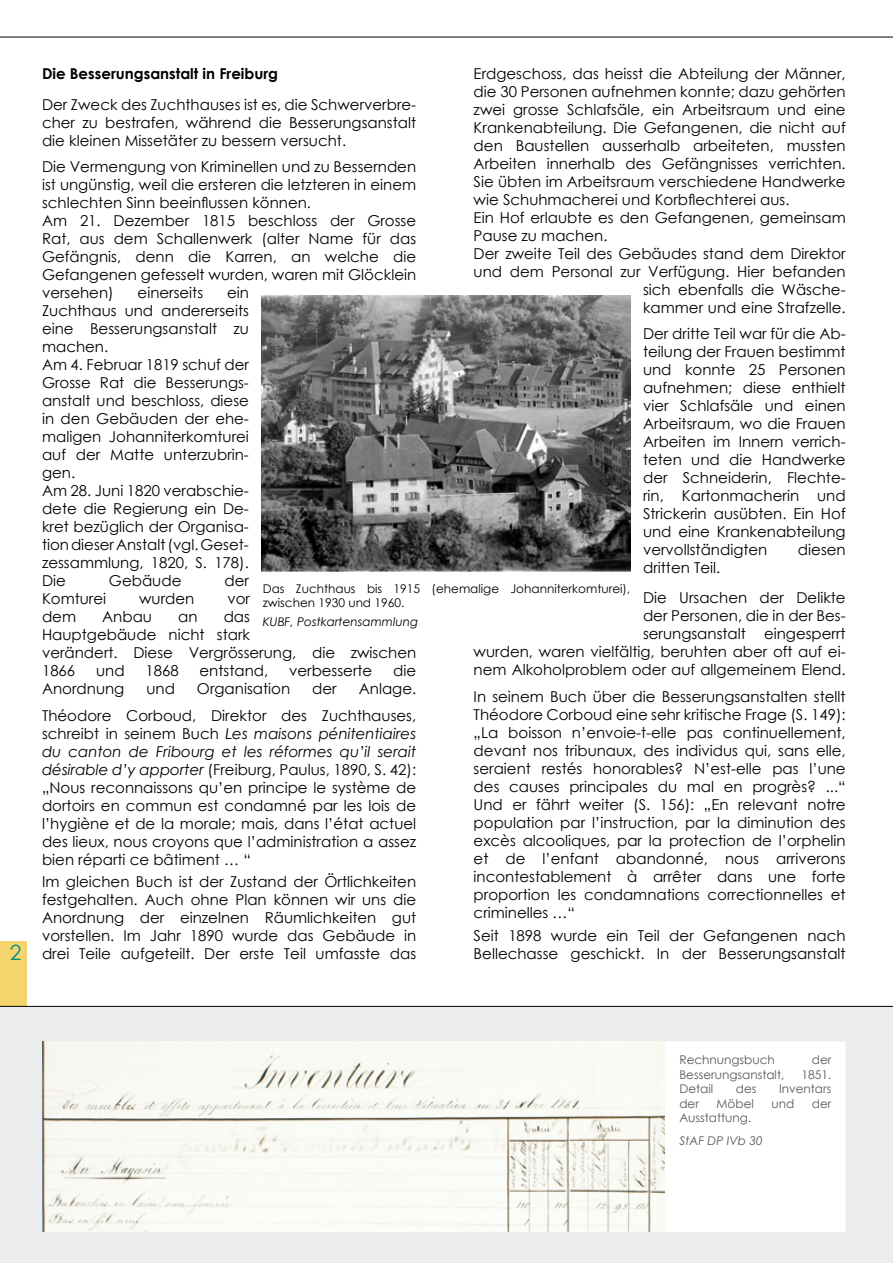
<style>
.page{position:relative;width:893px;height:1263px;background:#fff}
.page>*{position:absolute;margin:0;border:0;box-sizing:border-box;transform-origin:0 0}
.t1{font:21px "Century Gothic";color:#008e81}
.t2{font:15px/18px "Century Gothic";color:#000;text-align:justify}
.t3{font:700 15px "Century Gothic";color:#000}
.t4{font:12px "Century Gothic";color:#58585a}
.t5{font:12px/14.4px "Century Gothic";color:#000}
.t6{font:italic 12px "Century Gothic";color:#000}
.t7{font:italic 12px "Century Gothic";color:#58585a}
.s1{font-style:italic}
</style>
<div class="page">
<div style="left:0;top:1006px;width:893px;height:257px;background:#ebeced"></div>
<div style="left:0;top:941px;width:27px;height:65px;background:#f4d46d"></div>
<hr style="left:0;top:37px;width:893px;height:1px;background:#000">
<hr style="left:0;top:1006px;width:893px;height:1px;background:#000">
<img style="left:262px;top:296px;width:368px;height:275px">
<img style="left:42px;top:1041px;width:623px;height:191px">
<div style="left:666px;top:1042px;width:179px;height:189px;background:#fff"></div>
<div style="left:665px;top:1041px;width:181px;height:191px;border:2px solid #fff"></div>
<h1 class="t1" style="left:10px;top:938px;width:13px">2</h1>
<p class="t2" style="left:474px;top:64px;width:374px">Erdgeschoss, das heisst die Abteilung der Männer,</p>
<p class="t2" style="left:474px;top:82px;width:374px">die 30 Personen aufnehmen konnte; dazu gehörten</p>
<p class="t2" style="left:474px;top:100px;width:374px">zwei grosse Schlafsäle, ein Arbeitsraum und eine</p>
<p class="t2" style="left:474px;top:118px;width:374px">Krankenabteilung. Die Gefangenen, die nicht auf</p>
<p class="t2" style="left:474px;top:136px;width:374px">den Baustellen ausserhalb arbeiteten, mussten</p>
<p class="t2" style="left:474px;top:154px;width:374px">Arbeiten innerhalb des Gefängnisses verrichten.</p>
<p class="t2" style="left:474px;top:172px;width:374px">Sie übten im Arbeitsraum verschiedene Handwerke</p>
<p class="t2" style="left:474px;top:190px;width:317px">wie Schuhmacherei und Korbflechterei aus.</p>
<p class="t2" style="left:474px;top:208px;width:374px">Ein Hof erlaubte es den Gefangenen, gemeinsam</p>
<p class="t2" style="left:474px;top:226px;width:135px">Pause zu machen.</p>
<p class="t2" style="left:474px;top:244px;width:374px">Der zweite Teil des Gebäudes stand dem Direktor</p>
<p class="t2" style="left:474px;top:262px;width:374px">und dem Personal zur Verfügung. Hier befanden</p>
<p class="t2" style="left:643px;top:280px;width:204px">sich ebenfalls die Wäsche-</p>
<p class="t2" style="left:643px;top:298px;width:204px">kammer und eine Strafzelle.</p>
<p class="t2" style="left:643px;top:325px;width:204px">Der dritte Teil war für die Ab&shy;teilung der Frauen bestimmt und konnte 25 Personen aufnehmen; diese enthielt vier Schlafsäle und einen Arbeitsraum, wo die Frauen Arbeiten im Innern verrich&shy;teten und die Handwerke der Schneiderin, Flechte&shy;rin, Kartonmacherin und Strickerin ausübten. Ein Hof und eine Krankenabteilung vervollständigten</p>
<p class="t3" style="left:42px;top:62px;width:238px">Die Besserungsanstalt in Freiburg</p>
<p class="t2" style="left:42px;top:95px;width:376px">Der Zweck des Zuchthauses ist es, die Schwerverbre&shy;cher zu bestrafen, während die Besserungsanstalt die kleinen Missetäter zu bessern versucht.</p>
<p class="t2" style="left:42px;top:158px;width:376px;text-align:left">Die Vermengung von Kriminellen und zu Bessernden ist ungünstig, weil die ersteren die letzteren in einem schlechten Sinn beeinflussen können.<br>Am 21. Dezember 1815 beschloss der Grosse Rat, aus dem Schallenwerk (alter Name für das Gefängnis, denn die Karren, an welche die Gefangenen gefesselt wurden, waren mit Glöcklein versehen)</p>
<p class="t2" style="left:42px;top:284px;width:208px;text-align:left;text-indent:185px">ein<br>Zuchthaus und andererseits eine Besserungsanstalt zu machen.<br>Am 4. Februar 1819 schuf der<br>Grosse Rat die Besserungs&shy;anstalt und beschloss, diese in den Gebäuden der ehe&shy;maligen Johanniterkomturei auf der Matte unterzubrin&shy;gen.<br>Am 28. Juni 1820 verabschie&shy;dete die Regierung ein De&shy;kret bezüglich der Organisa&shy;tion dieser Anstalt (vgl. Geset&shy;zessammlung, 1820, S. 178).<br>Die</p>
<p class="t2" style="left:138px;top:284px;width:67px">einerseits</p>
<p class="t2" style="left:798px;top:541px;width:49px">diesen</p>
<p class="t2" style="left:643px;top:553px;width:204px;line-height:29.8px">dritten Teil.<br>Die Ursachen der Delikte</p>
<p class="t2" style="left:474px;top:607px;width:374px;text-align:right">der Personen, die in der Bes-<br>serungsanstalt eingesperrt<br>wurden, waren vielfältig, beruhten aber oft auf ei&shy;nem Alkoholproblem oder auf allgemeinem Elend.</p>
<p class="t2" style="left:474px;top:687px;width:374px">In seinem Buch über die Besserungsanstalten stellt Théodore Corboud eine sehr kritische Frage (S. 149): „La boisson n’envoie-t-elle pas continuellement, devant nos tribunaux, des individus qui, sans elle, seraient restés honorables? N’est-elle pas l’une des causes principales du mal en progrès? ...“ Und er fährt weiter (S. 156): „En relevant notre population par l’instruction, par la diminution des excès alcooliques, par la protection de l’orphelin et de l’enfant abandonné, nous arriverons incontestablement à arrêter dans une forte proportion les condamnations correctionnelles et criminelles …“</p>
<p class="t2" style="left:474px;top:926px;width:374px">Seit 1898 wurde ein Teil der Gefangenen nach<br>Bellechasse geschickt. In der Besserungsanstalt</p>
<p class="t2" style="left:109px;top:572px;width:74px">Gebäude</p>
<p class="t2" style="left:224px;top:572px;width:26px">der</p>
<p class="t5" style="left:263px;top:581px;width:369px">Das Zuchthaus bis 1915 (ehemalige Johanniterkomturei), zwischen 1930 und 1960.</p>
<p class="t6" style="left:263px;top:613px;width:157px">KUBF, Postkartensammlung</p>
<p class="t2" style="left:42px;top:590px;width:66px">Komturei</p>
<p class="t2" style="left:139px;top:590px;width:57px">wurden</p>
<p class="t2" style="left:227px;top:590px;width:24px">vor</p>
<p class="t2" style="left:42px;top:608px;width:36px">dem</p>
<p class="t2" style="left:102px;top:608px;width:51px">Anbau</p>
<p class="t2" style="left:178px;top:608px;width:21px">an</p>
<p class="t2" style="left:42px;top:608px;width:376px;text-align:left;text-indent:182px">das<br>Hauptgebäude nicht stark<br>verändert. Diese Vergrösserung, die zwischen<br>1866</p>
<p class="t2" style="left:96px;top:662px;width:30px">und</p>
<p class="t2" style="left:145px;top:662px;width:35px">1868</p>
<p class="t2" style="left:200px;top:662px;width:70px">entstand,</p>
<p class="t2" style="left:289px;top:662px;width:85px">verbesserte</p>
<p class="t2" style="left:393px;top:662px;width:25px">die</p>
<p class="t2" style="left:42px;top:680px;width:84px">Anordnung</p>
<p class="t2" style="left:146px;top:680px;width:30px">und</p>
<p class="t2" style="left:197px;top:680px;width:95px">Organisation</p>
<p class="t2" style="left:312px;top:680px;width:26px">der</p>
<p class="t2" style="left:42px;top:675px;width:376px;line-height:26.5px;text-align:right">Anlage.<br>Théodore Corboud, Direktor des Zuchthauses,</p>
<p class="t2" style="left:42px;top:724px;width:376px">schreibt in seinem Buch <span class="s1">Les maisons pénitentiaires du canton de Fribourg et les réformes qu’il serait désirable d’y apporter</span> (Freiburg, Paulus, 1890, S. 42): „Nous reconnaissons qu’en principe le système de dortoirs en commun est condamné par les lois de l’hygiène et de la morale; mais, dans l’état actuel des lieux, nous croyons que l’administration a assez bien réparti ce bâtiment … “</p>
<p class="t2" style="left:42px;top:872px;width:376px">Im gleichen Buch ist der Zustand der Örtlichkeiten festgehalten. Auch ohne Plan können wir uns die Anordnung der einzelnen Räumlichkeiten gut vorstellen. Im Jahr 1890 wurde das Gebäude in drei Teile aufgeteilt. Der erste Teil umfasste das</p>
<p class="t4" style="left:679px;top:1052px;width:97px">Rechnungsbuch</p>
<p class="t4" style="left:812px;top:1052px;width:21px">der</p>
<p class="t4" style="left:679px;top:1066px;width:106px">Besserungsanstalt,</p>
<p class="t4" style="left:801px;top:1066px;width:31px">1851.</p>
<p class="t4" style="left:679px;top:1080px;width:35px">Detail</p>
<p class="t4" style="left:736px;top:1080px;width:22px">des</p>
<p class="t4" style="left:779px;top:1080px;width:54px">Inventars</p>
<p class="t4" style="left:679px;top:1095px;width:21px">der</p>
<p class="t4" style="left:717px;top:1095px;width:39px">Möbel</p>
<p class="t4" style="left:771px;top:1095px;width:24px">und</p>
<p class="t4" style="left:812px;top:1095px;width:21px">der</p>
<p class="t4" style="left:679px;top:1109px;width:73px">Ausstattung.</p>
<p class="t7" style="left:679px;top:1132px;width:85px">StAF DP IVb 30</p>
</div>
